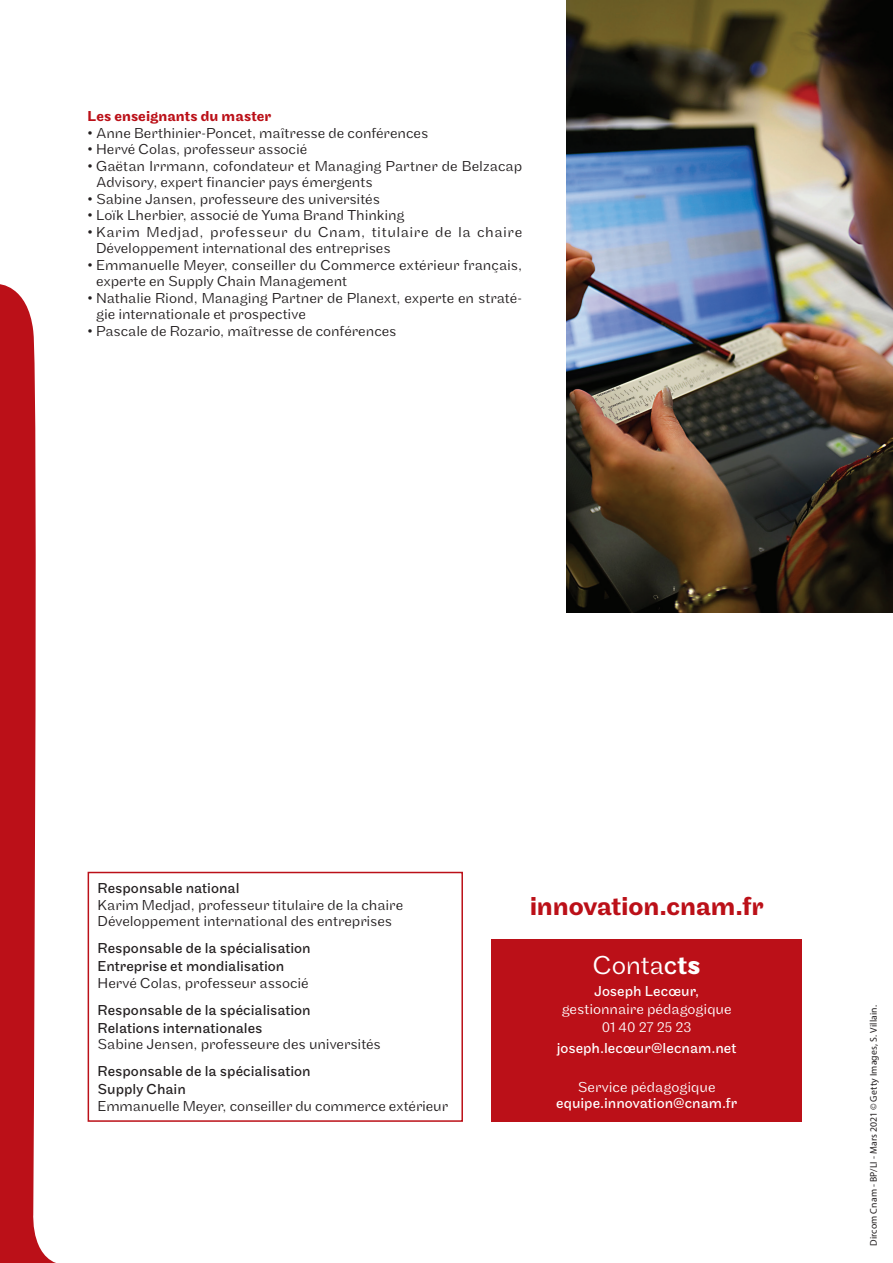
<style>
.page{position:relative;width:893px;height:1263px;background:#fff}
.page>*{position:absolute;margin:0;border:0;box-sizing:border-box;transform-origin:0 0}
.t1{font:500 27px "Maple";letter-spacing:-.01em;color:#bb1018}
.titre{font:300 27px "Maple";letter-spacing:-.01em;color:#fff}
.texte{font:300 15px/16.5px "Maple";color:#231f20}
.t2{font:15px "Maple";color:#231f20}
.texte-2{font:300 15px/16.5px "Maple";letter-spacing:.025em;color:#231f20}
.texte-3{font:15px "Maple";color:#fff}
.texte-4{font:300 15px "Maple";color:#fff}
.texte-5{font:500 15px "Maple";color:#bb1018}
.t3{font:9.75px "Myriad Pro";letter-spacing:.015em;color:#231f20}
.s1{font-weight:400}
.s2{font-weight:500}
.s3{font-weight:700}
</style>
<div class="page">
<svg style="left:0;top:284px;width:56px;height:979px;fill:#bb1018"></svg>
<div style="left:88px;top:872px;width:375px;height:250px;border:2px solid #bb1018"></div>
<div style="left:491px;top:940px;width:311px;height:182px;background:#bb1018"></div>
<img style="left:566px;top:0;width:327px;height:612px">
<p class="texte-5" style="left:88px;top:108px;width:185px">Les enseignants du master</p>
<p class="texte" style="left:88px;top:125px;width:342px">• Anne Berthinier-Poncet, maîtresse de conférences</p>
<p class="texte" style="left:88px;top:141px;width:221px">• Hervé Colas, professeur associé</p>
<p class="texte" style="left:96px;top:158px;width:428px;text-indent:-9px">• Gaëtan Irrmann, cofondateur et Managing Partner de Belzacap<br>Advisory, expert financier pays émergents</p>
<p class="texte" style="left:88px;top:191px;width:294px">• Sabine Jansen, professeure des universités</p>
<p class="texte" style="left:88px;top:207px;width:318px">• Loïk Lherbier, associé de Yuma Brand Thinking</p>
<p class="texte-2" style="left:96px;top:224px;width:428px;text-indent:-9px">• Karim Medjad, professeur du Cnam, titulaire de la chaire<br>Développement international des entreprises</p>
<p class="texte" style="left:96px;top:257px;width:428px;text-indent:-9px">• Emmanuelle Meyer, conseiller du Commerce extérieur français, experte en Supply Chain Management</p>
<p class="texte" style="left:96px;top:290px;width:428px;text-indent:-9px">• Nathalie Riond, Managing Partner de Planext, experte en straté&shy;gie internationale et prospective</p>
<p class="texte" style="left:88px;top:323px;width:310px">• Pascale de Rozario, maîtresse de conférences</p>
<p class="t2" style="left:98px;top:879px;width:143px">Responsable national</p>
<p class="texte" style="left:98px;top:896px;width:307px">Karim Medjad, professeur titulaire de la chaire</p>
<p class="texte" style="left:98px;top:913px;width:296px">Développement international des entreprises</p>
<p class="t2" style="left:98px;top:939px;width:215px">Responsable de la spécialisation</p>
<p class="t2" style="left:98px;top:957px;width:188px">Entreprise et mondialisation</p>
<p class="texte" style="left:98px;top:974px;width:213px">Hervé Colas, professeur associé</p>
<p class="t2" style="left:98px;top:1001px;width:215px">Responsable de la spécialisation</p>
<p class="t2" style="left:98px;top:1019px;width:166px">Relations internationales</p>
<p class="texte" style="left:98px;top:1036px;width:285px">Sabine Jensen, professeure des universités</p>
<p class="t2" style="left:98px;top:1062px;width:215px">Responsable de la spécialisation</p>
<p class="t2" style="left:98px;top:1080px;width:90px">Supply Chain</p>
<p class="texte" style="left:98px;top:1097px;width:352px">Emmanuelle Meyer, conseiller du commerce extérieur</p>
<p class="t1" style="left:530px;top:891px;width:235px">innovation.cnam.fr</p>
<p class="titre" style="left:593px;top:949px;width:109px">Conta<span class="s1">c</span><span class="s2">t</span><span class="s3">s</span></p>
<p class="texte-3" style="left:594px;top:982px;width:107px">Joseph Lecœur,</p>
<p class="texte-4" style="left:562px;top:1000px;width:171px">gestionnaire pédagogique</p>
<p class="texte-4" style="left:602px;top:1018px;width:91px">01 40 27 25 23</p>
<p class="texte-3" style="left:557px;top:1039px;width:181px">joseph.lecœur@lecnam.net</p>
<p class="texte-4" style="left:578px;top:1078px;width:139px">Service pédagogique</p>
<p class="texte-3" style="left:556px;top:1094px;width:183px">equipe.innovation@cnam.fr</p>
<p class="t3" style="left:868px;top:1246px;width:243px;rotate:-90deg">Dircom Cnam - BP/LI - Mars 2021 © Getty Images, S. Villain.</p>
</div>
